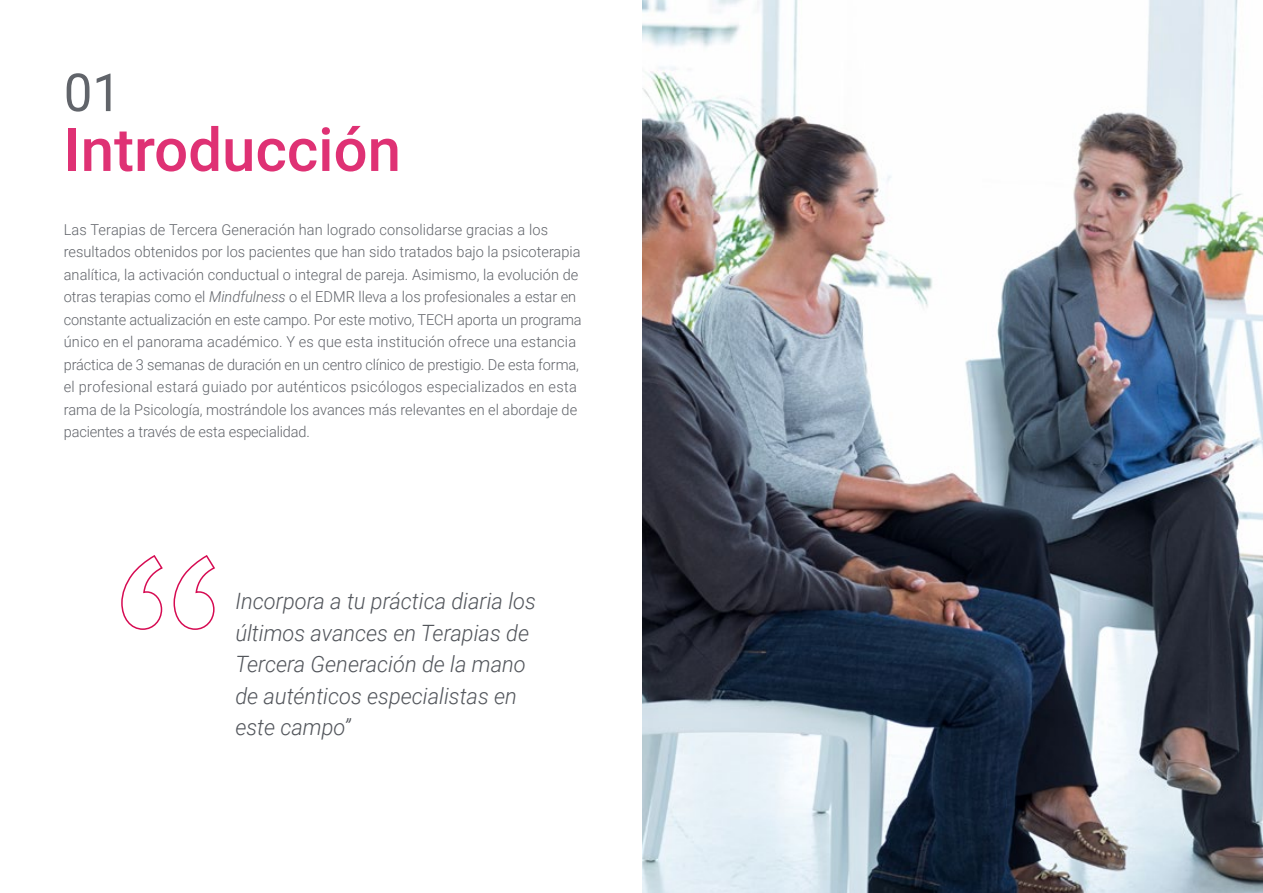
<style>
.page{position:relative;width:1263px;height:893px;background:#fff}
.page>*{position:absolute;margin:0;border:0;box-sizing:border-box;transform-origin:0 0}
.t1{font:500 60px "Roboto";color:#df3174}
.t2{font:52.5px "Roboto";color:#61646a}
.t3{font:italic 300 22.5px/31.5px "Roboto";color:#52555b}
.t4{font:300 15px/22.5px "Roboto";color:#61646a}
.s1{font-style:italic}
</style>
<div class="page">
<img style="left:642px;top:0;width:621px;height:893px">
<svg style="left:121px;top:555px;width:94px;height:75px"></svg>
<h2 class="t2" style="left:64px;top:56px;width:59px">01</h2>
<h1 class="t1" style="left:64px;top:108px;width:339px">Introducción</h1>
<p class="t4" style="left:64px;top:217px;width:519px">Las Terapias de Tercera Generación han logrado consolidarse gracias a los resultados obtenidos por los pacientes que han sido tratados bajo la psicoterapia analítica, la activación conductual o integral de pareja. Asimismo, la evolución de otras terapias como el <span class="s1">Mindfulness</span> o el EDMR lleva a los profesionales a estar en constante actualización en este campo. Por este motivo, TECH aporta un programa único en el panorama académico. Y es que esta institución ofrece una estancia práctica de 3 semanas de duración en un centro clínico de prestigio. De esta forma, el profesional estará guiado por auténticos psicólogos especializados en esta rama de la Psicología, mostrándole los avances más relevantes en el abordaje de pacientes a través de esta especialidad.</p>
<h3 class="t3" style="left:235px;top:585px;width:302px">Incorpora a tu práctica diaria los últimos avances en Terapias de<br>Tercera Generación de la mano de auténticos especialistas en este campo”</h3>
</div>
